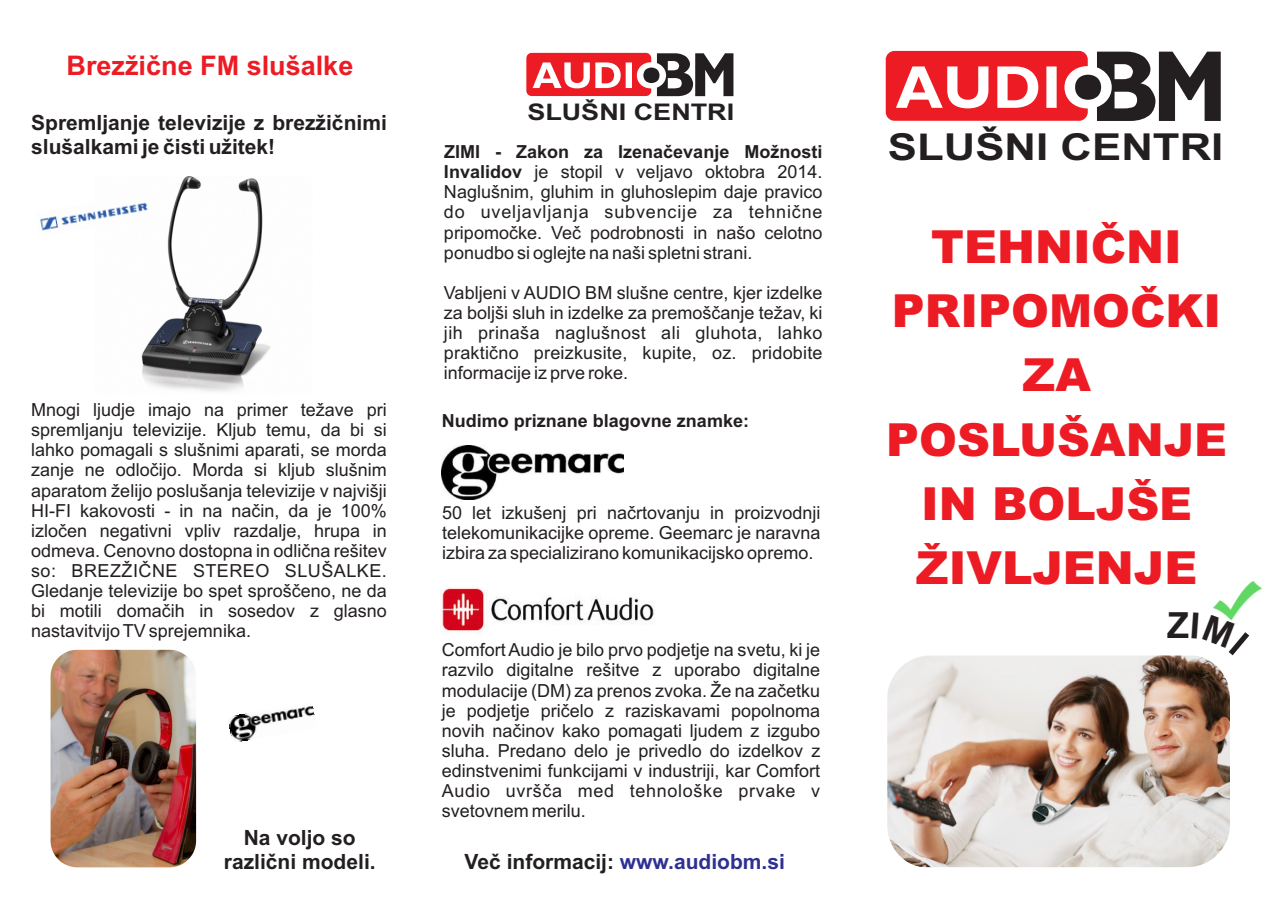
<style>
.page{position:relative;width:1272px;height:902px;background:#fff}
.page>*{position:absolute;margin:0;border:0;box-sizing:border-box;transform-origin:0 0}
.t1{font:900 45.6px/64.3px "Arial";color:#ed1c24;text-align:center}
.t2{font:700 37.2px "Arial";color:#231f20;scale:1.18 1}
.t3{font:700 36px "Arial";color:#231f20}
.t4{font:700 27px "Arial";color:#ed1c24}
.t5{font:700 22.95px "Arial";color:#231f20;scale:1.18 1}
.t6{font:700 21px/23.4px "Arial";color:#231f20}
.t7{font:18px/20.1px "Arial";color:#231f20;text-align:justify}
.t8{font:700 18px "Arial";color:#231f20}
.s1{font-weight:700}
.s2{color:#2e3092}
</style>
<div class="page">
<svg style="left:885px;top:51px;width:335px;height:70px"></svg>
<svg style="left:526px;top:53px;width:207px;height:43px"></svg>
<img style="left:888px;top:656px;width:340px;height:210px">
<img style="left:52px;top:650px;width:143px;height:216px">
<img style="left:141px;top:176px;width:130px;height:216px">
<div style="left:17px;top:615px;width:213px;height:286px;border:34px solid #fff;border-radius:44px"></div>
<img style="left:441px;top:445px;width:182px;height:54px">
<img style="left:440px;top:587px;width:215px;height:46px">
<img style="left:40px;top:193px;width:114px;height:43px">
<img style="left:228px;top:702px;width:87px;height:40px">
<div style="left:853px;top:621px;width:414px;height:280px;border:34px solid #fff;border-radius:60px"></div>
<img style="left:1213px;top:581px;width:49px;height:31px">
<svg style="left:1191px;top:612px;width:58px;height:43px"></svg>
<h3 class="t4" style="left:67px;top:56px;width:288px">Brezžične FM slušalke</h3>
<p class="t6" style="left:31px;top:113px;width:357px">Spremljanje televizije z brezžičnimi slušalkami je čisti užitek!</p>
<p class="t7" style="left:31px;top:401px;width:357px">Mnogi ljudje imajo na primer težave pri spremljanju televizije. Kljub temu, da bi si lahko pomagali s slušnimi aparati, se morda zanje ne odločijo. Morda si kljub slušnim aparatom želijo poslušanja televizije v najvišji HI-FI kakovosti - in na način, da je 100% izločen negativni vpliv razdalje, hrupa in odmeva. Cenovno dostopna in odlična rešitev so: BREZŽIČNE STEREO SLUŠALKE.<br>Gledanje televizije bo spet sproščeno, ne da bi motili domačih in sosedov z glasno nastavitvijo TV sprejemnika.</p>
<p class="t6" style="left:224px;top:827px;width:153px;text-align:center">Na voljo so različni modeli.</p>
<p class="t5" style="left:527px;top:103px;width:177px">SLUŠNI CENTRI</p>
<p class="t7" style="left:444px;top:143px;width:380px"><span class="s1">ZIMI - Zakon za Izenačevanje Možnosti Invalidov</span> je stopil v veljavo oktobra 2014.<br>Naglušnim, gluhim in gluhoslepim daje pravico do uveljavljanja subvencije za tehnične pripomočke. Več podrobnosti in našo celotno ponudbo si oglejte na naši spletni strani.</p>
<p class="t7" style="left:444px;top:284px;width:380px">Vabljeni v AUDIO BM slušne centre, kjer izdelke za boljši sluh in izdelke za premoščanje težav, ki jih prinaša naglušnost ali gluhota, lahko praktično preizkusite, kupite, oz. pridobite informacije iz prve roke.</p>
<p class="t8" style="left:442px;top:413px;width:309px">Nudimo priznane blagovne znamke:</p>
<p class="t7" style="left:442px;top:504px;width:380px">50 let izkušenj pri načrtovanju in proizvodnji telekomunikacijke opreme. Geemarc je naravna izbira za specializirano komunikacijsko opremo.</p>
<p class="t7" style="left:441px;top:641px;width:380px">Comfort Audio je bilo prvo podjetje na svetu, ki je razvilo digitalne rešitve z uporabo digitalne modulacije (DM) za prenos zvoka. Že na začetku je podjetje pričelo z raziskavami popolnoma novih načinov kako pomagati ljudem z izgubo sluha. Predano delo je privedlo do izdelkov z edinstvenimi funkcijami v industriji, kar Comfort Audio uvršča med tehnološke prvake v svetovnem merilu.</p>
<p class="t6" style="left:464px;top:852px;width:322px">Več informacij: <span class="s2">www.audiobm.si</span></p>
<h2 class="t2" style="left:887px;top:133px;width:286px">SLUŠNI CENTRI</h2>
<h1 class="t1" style="left:886px;top:219px;width:342px">TEHNIČNI<br>PRIPOMOČKI<br>ZA<br>POSLUŠANJE<br>IN BOLJŠE<br>ŽIVLJENJE</h1>
<h3 class="t3" style="left:1167px;top:612px;width:23px">Z</h3>
</div>
